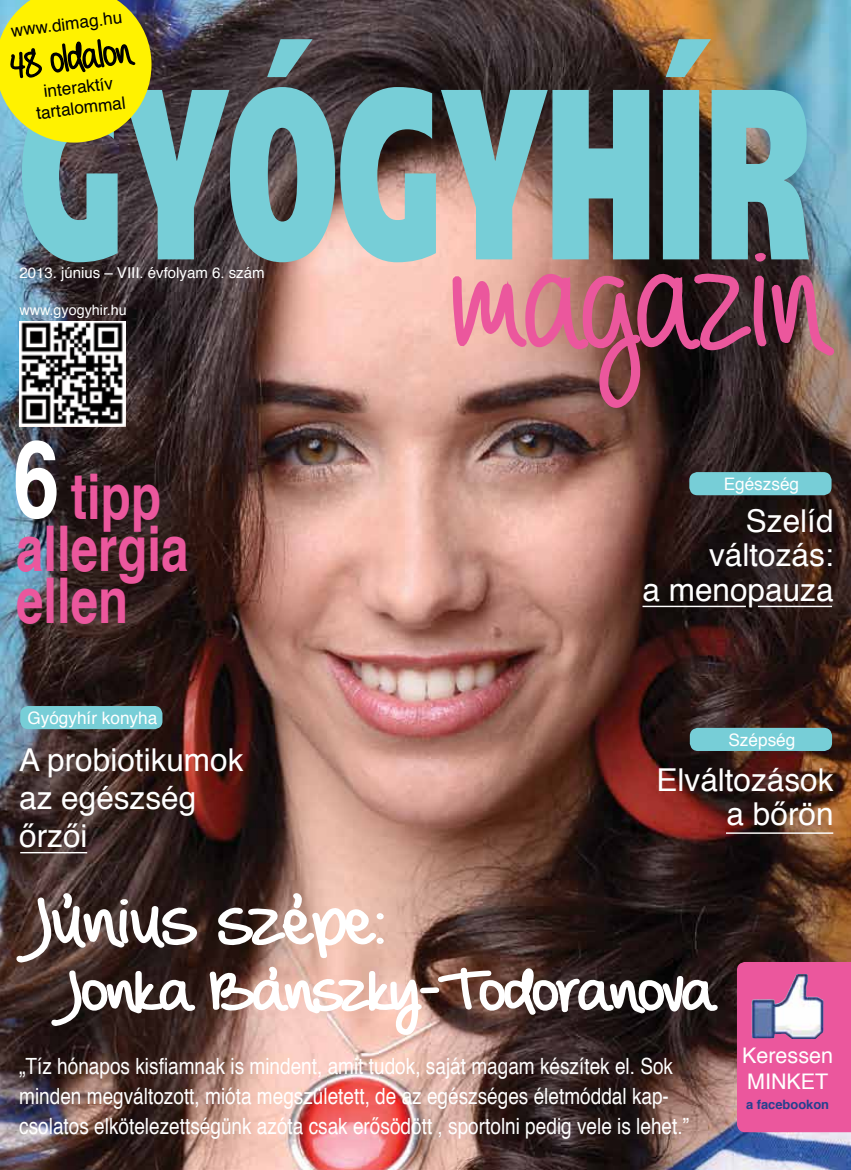
<style>
.page{position:relative;width:851px;height:1170px;background:#fff}
.page>*{position:absolute;margin:0;border:0;box-sizing:border-box;transform-origin:0 0}
.t1{font:800 242.55px "Frutiger Alt";color:#77ced7;scale:.56 1}
.t2{font:700 63px/51.6px "Helvetica";color:#eb579d;scale:.78 1}
.t3{font:31.5px/34.3px "Helvetica";color:#fff;text-align:right}
.t4{font:22.35px/30px "Helvetica";color:#fff;scale:.85 1}
.t5{font:21.45px/25.8px "Helvetica";color:#fff}
.t6{font:17.25px/20.7px "Helvetica";color:#000;text-align:center}
.t7{font:17.25px "Helvetica";color:#fff}
.t8{font:15px "Helvetica";color:#fff}
.t9{font:14.4px "Helvetica";color:#fff}
.t10{font:700 12.9px "Helvetica";color:#25408f}
.s1{font-size:107.1px;color:#fff}
</style>
<div class="page">
<img style="left:0;top:0;width:850px;height:1169px">
<div style="left:736px;top:961px;width:114px;height:171px;background:#eb579d"></div>
<div style="left:689px;top:472px;width:142px;height:23px;background:#77ced7;border-radius:8px"></div>
<div style="left:20px;top:706px;width:142px;height:23px;background:#77ced7;border-radius:8px"></div>
<div style="left:689px;top:727px;width:142px;height:24px;background:#77ced7;border-radius:8px"></div>
<svg style="left:448px;top:250px;width:385px;height:165px;background:#89545d"></svg>
<svg style="left:14px;top:777px;width:703px;height:267px;background:#70564f"></svg>
<img style="left:19px;top:321px;width:106px;height:105px">
<img style="left:751px;top:973px;width:72px;height:65px">
<hr style="left:20px;top:851px;width:67px;height:2px;background:#fff">
<hr style="left:757px;top:605px;width:74px;height:2px;background:#fff">
<hr style="left:642px;top:605px;width:103px;height:2px;background:#fff">
<hr style="left:725px;top:832px;width:108px;height:1px;background:#fff">
<svg style="left:0;top:0;width:151px;height:142px;background:#d4cd14"></svg>
<p class="t6" style="left:10px;top:21px;width:113px;rotate:-7deg">www.dimag.hu</p>
<h1 class="t1" style="left:19px;top:26px;width:1415px">GYÓGYHÍR</h1>
<p class="t8" style="left:19px;top:261px;width:247px">2013. június – VIII. évfolyam 6. szám</p>
<p class="t9" style="left:19px;top:298px;width:109px">www.gyogyhir.hu</p>
<p class="t6" style="left:33px;top:83px;width:91px;rotate:-7deg">interaktív tartalommal</p>
<h2 class="t2" style="left:13px;top:472px;width:226px"><span class="s1">6</span> tipp allergia ellen</h2>
<p class="t7" style="left:27px;top:704px;width:131px">Gyógyhír konyha</p>
<h3 class="t3" style="left:19px;top:742px;width:226px;line-height:37.8px;text-align:left">A probiotikumok az egészség őrzői</h3>
<p class="t7" style="left:723px;top:470px;width:77px">Egészség</p>
<h3 class="t3" style="left:642px;top:504px;width:192px">Szelíd változás:<br>a menopauza</h3>
<p class="t7" style="left:728px;top:726px;width:68px">Szépség</p>
<h3 class="t3" style="left:656px;top:763px;width:178px">Elváltozások a bőrön</h3>
<p class="t4" style="left:19px;top:1051px;width:789px">„Tíz hónapos kisfiamnak is mindent, amit tudok, saját magam készítek el. Sok minden megváltozott, mióta megszületett, de az egészséges életmóddal kap&shy;csolatos elkötelezettségünk azóta csak erősödött , sportolni pedig vele is lehet.”</p>
<p class="t5" style="left:742px;top:1043px;width:92px">Keressen<br>MINKET</p>
<p class="t10" style="left:745px;top:1093px;width:85px">a facebookon</p>
</div>
